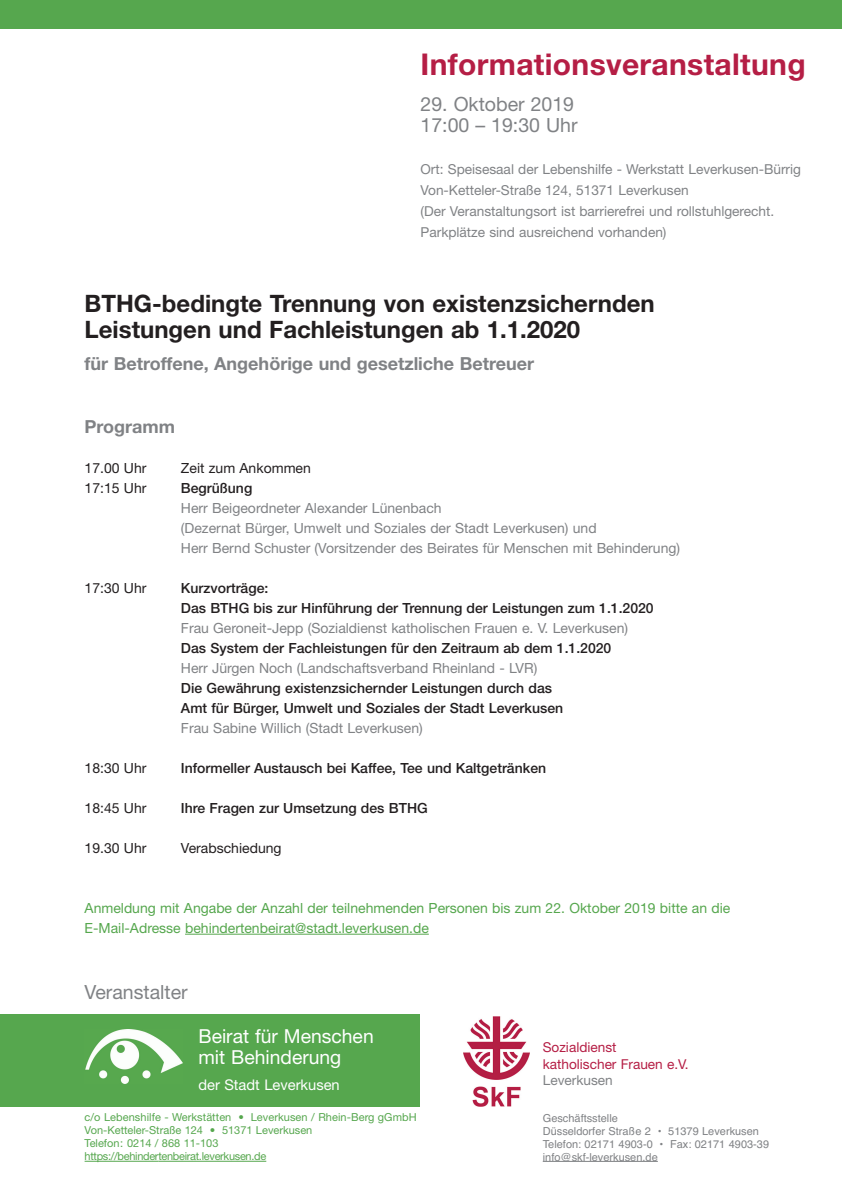
<style>
.page{position:relative;width:842px;height:1191px;background:#fff}
.page>*{position:absolute;margin:0;border:0;box-sizing:border-box;transform-origin:0 0}
.t1{font:700 30px "Helvetica Neue";letter-spacing:.01em;color:#b51e45}
.t2{font:700 24px/26px "Helvetica Neue";color:#231f20}
.t3{font:19.6px/21px "Helvetica Neue";color:#808285}
.t4{font:19.3px/20.5px "Helvetica Neue";color:#fff}
.t5{font:700 18px "Helvetica Neue";color:#808285}
.t6{font:14.7px "Helvetica Neue";color:#fff}
.t7{font:500 14px/20px "Helvetica Neue";color:#231f20}
.t8{font:14px/20px "Helvetica Neue";color:#808285}
.t9{font:14px/20px "Helvetica Neue";color:#56a74e}
.t10{font:14px "Helvetica Neue";color:#231f20}
.t11{font:13.7px/21px "Helvetica Neue";color:#808285}
.t12{font:13.6px/16.1px "Helvetica Neue";color:#b51e45}
.t13{font:13.6px "Helvetica Neue";color:#808285}
.t14{font:11px/13px "Helvetica Neue";color:#56a74e}
.t15{font:11px/13px "Helvetica";color:#808285}
</style>
<div class="page">
<div style="left:0;top:1014px;width:419px;height:92px;background:#56a74e"></div>
<img style="left:85px;top:1029px;width:97px;height:54px">
<img style="left:463px;top:1016px;width:67px;height:90px">
<hr style="left:85px;top:1161px;width:73px;height:1px;background:#56a74e">
<hr style="left:158px;top:1161px;width:108px;height:1px;background:#56a74e">
<hr style="left:543px;top:1161px;width:115px;height:1px;background:#808285">
<div style="left:0;top:0;width:841px;height:29px;background:#56a74e"></div>
<hr style="left:185px;top:933px;width:55px;height:1px;background:#56a74e">
<hr style="left:240px;top:933px;width:189px;height:1px;background:#56a74e">
<h1 class="t1" style="left:420px;top:53px;width:387px">Informationsveranstaltung</h1>
<h3 class="t3" style="left:420px;top:95px;width:159px">29. Oktober 2019<br>17:00 – 19:30 Uhr</h3>
<p class="t11" style="left:420px;top:160px;width:382px">Ort: Speisesaal der Lebenshilfe - Werkstatt Leverkusen-Bürrig Von-Ketteler-Straße 124, 51371 Leverkusen<br>(Der Veranstaltungsort ist barrierefrei und rollstuhlgerecht.<br>Parkplätze sind ausreichend vorhanden)</p>
<h2 class="t2" style="left:85px;top:293px;width:572px">BTHG-bedingte Trennung von existenzsichernden<br>Leistungen und Fachleistungen ab 1.1.2020</h2>
<p class="t5" style="left:85px;top:357px;width:451px">für Betroffene, Angehörige und gesetzliche Betreuer</p>
<p class="t5" style="left:85px;top:420px;width:92px">Programm</p>
<p class="t10" style="left:85px;top:462px;width:63px">17.00 Uhr</p>
<p class="t10" style="left:181px;top:462px;width:131px">Zeit zum Ankommen</p>
<p class="t10" style="left:85px;top:482px;width:63px">17:15 Uhr</p>
<p class="t7" style="left:181px;top:479px;width:73px">Begrüßung</p>
<p class="t8" style="left:181px;top:499px;width:501px">Herr Beigeordneter Alexander Lünenbach<br>(Dezernat Bürger, Umwelt und Soziales der Stadt Leverkusen) und<br>Herr Bernd Schuster (Vorsitzender des Beirates für Menschen mit Behinderung)</p>
<p class="t10" style="left:85px;top:582px;width:63px">17:30 Uhr</p>
<p class="t7" style="left:181px;top:579px;width:474px">Kurzvorträge:<br>Das BTHG bis zur Hinführung der Trennung der Leistungen zum 1.1.2020</p>
<p class="t8" style="left:181px;top:619px;width:449px">Frau Geroneit-Jepp (Sozialdienst katholischen Frauen e. V. Leverkusen)</p>
<p class="t7" style="left:181px;top:639px;width:432px">Das System der Fachleistungen für den Zeitraum ab dem 1.1.2020</p>
<p class="t8" style="left:181px;top:659px;width:358px">Herr Jürgen Noch (Landschaftsverband Rheinland - LVR)</p>
<p class="t7" style="left:181px;top:679px;width:384px">Die Gewährung existenzsichernder Leistungen durch das<br>Amt für Bürger, Umwelt und Soziales der Stadt Leverkusen</p>
<p class="t8" style="left:181px;top:719px;width:243px">Frau Sabine Willich (Stadt Leverkusen)</p>
<p class="t10" style="left:85px;top:762px;width:63px">18:30 Uhr</p>
<p class="t7" style="left:181px;top:759px;width:367px">Informeller Austausch bei Kaffee, Tee und Kaltgetränken</p>
<p class="t10" style="left:85px;top:802px;width:63px">18:45 Uhr</p>
<p class="t7" style="left:181px;top:799px;width:248px">Ihre Fragen zur Umsetzung des BTHG</p>
<p class="t10" style="left:85px;top:842px;width:63px">19.30 Uhr</p>
<p class="t10" style="left:181px;top:842px;width:102px">Verabschiedung</p>
<p class="t9" style="left:85px;top:899px;width:647px">Anmeldung mit Angabe der Anzahl der teilnehmenden Personen bis zum 22. Oktober 2019 bitte an die<br>E-Mail-Adresse behindertenbeirat@stadt.leverkusen.de</p>
<h3 class="t3" style="left:85px;top:983px;width:105px">Veranstalter</h3>
<h3 class="t4" style="left:198px;top:1027px;width:177px">Beirat für Menschen mit Behinderung</h3>
<p class="t6" style="left:198px;top:1079px;width:143px">der Stadt Leverkusen</p>
<p class="t14" style="left:85px;top:1111px;width:334px">c/o Lebenshilfe - Werkstätten • Leverkusen / Rhein-Berg gGmbH Von-Ketteler-Straße 124 • 51371 Leverkusen<br>Telefon: 0214 / 868 11-103<br>https://behindertenbeirat.leverkusen.de</p>
<p class="t12" style="left:543px;top:1040px;width:147px">Sozialdienst katholischer Frauen e.V.</p>
<p class="t13" style="left:543px;top:1075px;width:71px">Leverkusen</p>
<p class="t15" style="left:543px;top:1112px;width:228px">Geschäftsstelle<br>Düsseldorfer Straße 2 • 51379 Leverkusen<br>Telefon: 02171 4903-0 • Fax: 02171 4903-39 info@skf-leverkusen.de</p>
</div>
